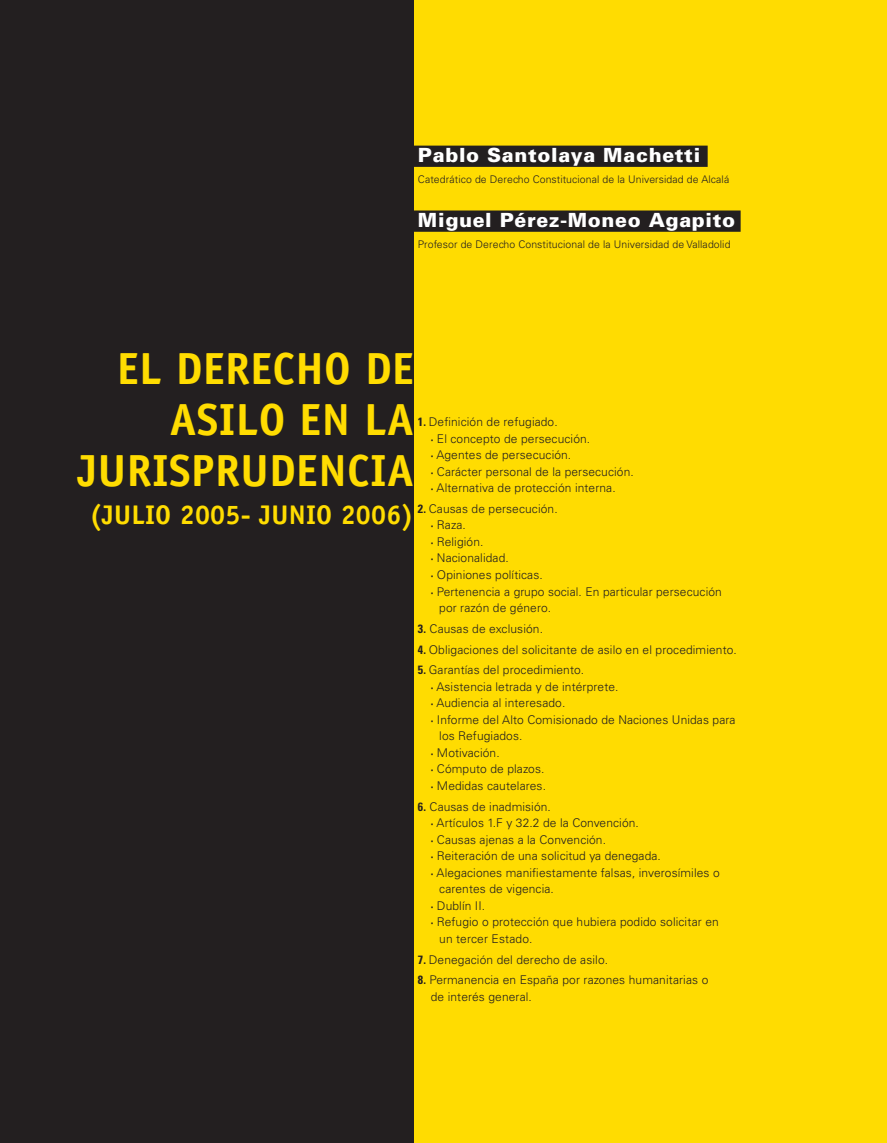
<style>
.page{position:relative;width:887px;height:1143px;background:#fff}
.page>*{position:absolute;margin:0;border:0;box-sizing:border-box;transform-origin:0 0}
.t1{font:700 45px/51px "Officina Sans";letter-spacing:.01em;color:#ffdc01;text-align:right}
.t2{font:700 27px "Officina Sans";letter-spacing:.01em;color:#ffdc01}
.t3{font:900 19.5px "Univers";letter-spacing:.035em;color:#fff}
.t4{font:300 12px/16.5px "Univers";letter-spacing:.01em;color:#231f20}
.t5{font:300 10.5px "Univers";letter-spacing:.01em;color:#231f20}
.s1{font-weight:700;font-stretch:condensed}
</style>
<div class="page">
<div style="left:0;top:0;width:887px;height:1142px;background:#ffdc01"></div>
<div style="left:0;top:0;width:414px;height:1142px;background:#231f20"></div>
<div style="left:317px;top:146px;width:390px;height:20px;background:#231f20"></div>
<div style="left:317px;top:145px;width:391px;height:22px;border:2px solid #231f20"></div>
<div style="left:349px;top:211px;width:391px;height:20px;background:#231f20"></div>
<div style="left:348px;top:210px;width:393px;height:22px;border:2px solid #231f20"></div>
<p class="t3" style="left:418px;top:148px;width:284px">Pablo Santolaya Machetti</p>
<p class="t5" style="left:418px;top:175px;width:313px">Catedrático de Derecho Constitucional de la Universidad de Alcalá</p>
<p class="t3" style="left:418px;top:213px;width:319px">Miguel Pérez-Moneo Agapito</p>
<p class="t5" style="left:418px;top:240px;width:314px">Profesor de Derecho Constitucional de la Universidad de Valladolid</p>
<p class="t1" style="left:78px;top:347px;width:338px">EL DERECHO DE<br>ASILO EN LA<br>JURISPRUDENCIA</p>
<p class="t2" style="left:90px;top:504px;width:326px">(JULIO 2005- JUNIO 2006)</p>
<p class="t4" style="left:431px;top:414px;width:205px;text-indent:-13px"><span class="s1">1.</span> Definición de refugiado.<br><span class="s1">·</span> El concepto de persecución.<br><span class="s1">·</span> Agentes de persecución.<br><span class="s1">·</span> Carácter personal de la persecución. <span class="s1">·</span> Alternativa de protección interna.</p>
<p class="t4" style="left:418px;top:501px;width:141px"><span class="s1">2.</span> Causas de persecución.</p>
<p class="t4" style="left:431px;top:518px;width:37px"><span class="s1">·</span> Raza.</p>
<p class="t4" style="left:431px;top:534px;width:54px"><span class="s1">·</span> Religión.</p>
<p class="t4" style="left:431px;top:551px;width:80px"><span class="s1">·</span> Nacionalidad.</p>
<p class="t4" style="left:431px;top:567px;width:114px"><span class="s1">·</span> Opiniones políticas.</p>
<p class="t4" style="left:431px;top:584px;width:293px"><span class="s1">·</span> Pertenencia a grupo social. En particular persecución</p>
<p class="t4" style="left:439px;top:600px;width:113px">por razón de género.</p>
<p class="t4" style="left:418px;top:621px;width:127px"><span class="s1">3.</span> Causas de exclusión.</p>
<p class="t4" style="left:418px;top:642px;width:320px"><span class="s1">4.</span> Obligaciones del solicitante de asilo en el procedimiento.</p>
<p class="t4" style="left:418px;top:662px;width:168px"><span class="s1">5.</span> Garantías del procedimiento.</p>
<p class="t4" style="left:431px;top:679px;width:189px"><span class="s1">·</span> Asistencia letrada y de intérprete.</p>
<p class="t4" style="left:431px;top:695px;width:136px"><span class="s1">·</span> Audiencia al interesado.</p>
<p class="t4" style="left:431px;top:712px;width:306px"><span class="s1">·</span> Informe del Alto Comisionado de Naciones Unidas para</p>
<p class="t4" style="left:439px;top:728px;width:85px">los Refugiados.</p>
<p class="t4" style="left:431px;top:745px;width:70px"><span class="s1">·</span> Motivación.</p>
<p class="t4" style="left:431px;top:761px;width:115px"><span class="s1">·</span> Cómputo de plazos.</p>
<p class="t4" style="left:431px;top:778px;width:117px"><span class="s1">·</span> Medidas cautelares.</p>
<p class="t4" style="left:418px;top:799px;width:134px"><span class="s1">6.</span> Causas de inadmisión.</p>
<p class="t4" style="left:431px;top:815px;width:210px"><span class="s1">·</span> Artículos 1.F y 32.2 de la Convención.</p>
<p class="t4" style="left:431px;top:832px;width:177px"><span class="s1">·</span> Causas ajenas a la Convención.</p>
<p class="t4" style="left:431px;top:848px;width:232px"><span class="s1">·</span> Reiteración de una solicitud ya denegada.</p>
<p class="t4" style="left:431px;top:865px;width:291px"><span class="s1">·</span> Alegaciones manifiestamente falsas, inverosímiles o</p>
<p class="t4" style="left:439px;top:881px;width:116px">carentes de vigencia.</p>
<p class="t4" style="left:431px;top:898px;width:56px"><span class="s1">·</span> Dublín II.</p>
<p class="t4" style="left:431px;top:914px;width:290px"><span class="s1">·</span> Refugio o protección que hubiera podido solicitar en</p>
<p class="t4" style="left:439px;top:931px;width:95px">un tercer Estado.</p>
<p class="t4" style="left:418px;top:951px;width:192px"><span class="s1">7.</span> Denegación del derecho de asilo.</p>
<p class="t4" style="left:431px;top:972px;width:279px;text-indent:-13px"><span class="s1">8.</span> Permanencia en España por razones humanitarias o de interés general.</p>
</div>
